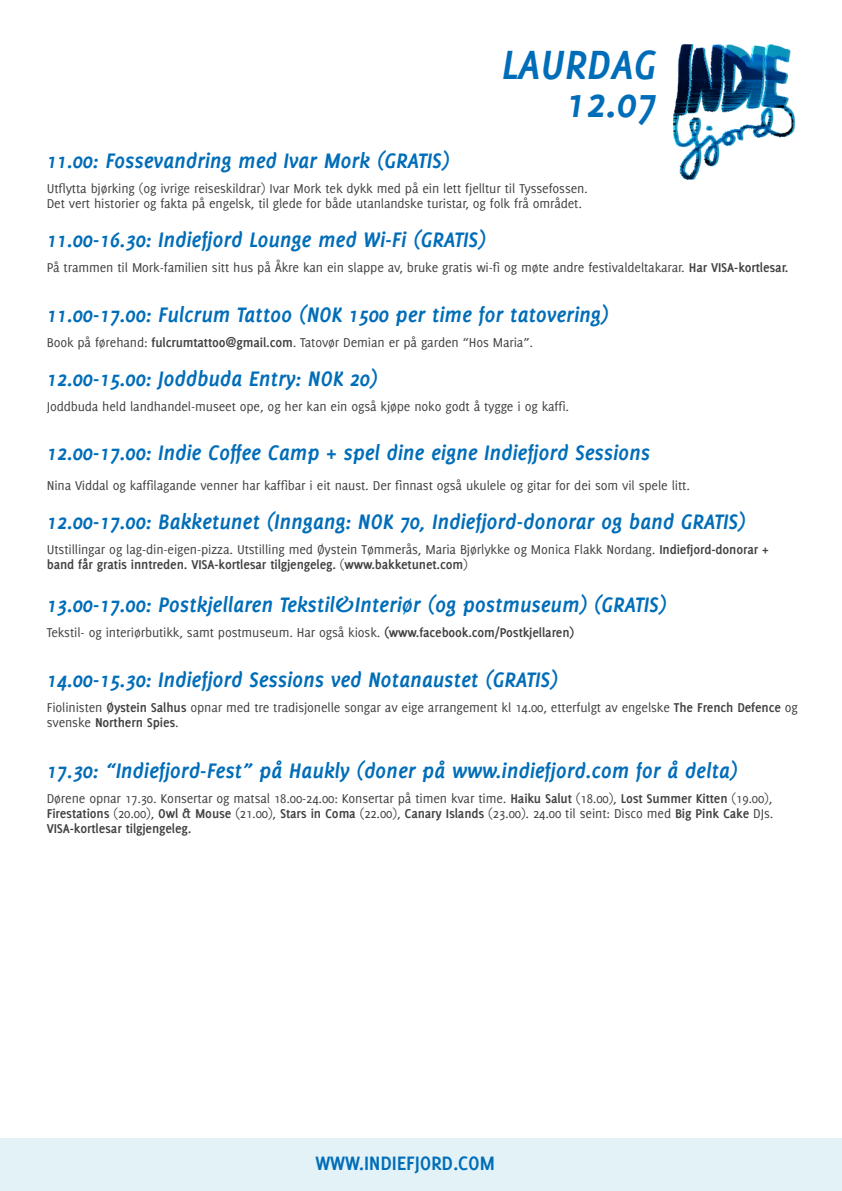
<style>
.page{position:relative;width:842px;height:1191px;background:#fff}
.page>*{position:absolute;margin:0;border:0;box-sizing:border-box;transform-origin:0 0}
.t1{font:italic 700 44.7px/38.3px "Delicious";letter-spacing:-.005em;color:#006db8;text-align:right}
.t2{font:italic 700 23px "Delicious";letter-spacing:-.01em;color:#006db8}
.t3{font:700 21.3px "Delicious";letter-spacing:-.01em;color:#006db8}
.t4{font:14px/15px "Delicious";letter-spacing:-.01em;color:#414042}
.s1{font-weight:700}
</style>
<div class="page">
<img style="left:673px;top:44px;width:123px;height:137px">
<div style="left:0;top:1138px;width:842px;height:53px;background:#e2f2f7"></div>
<h1 class="t1" style="left:501px;top:45px;width:157px">LAURDAG<br>12.07</h1>
<h2 class="t2" style="left:47px;top:147px;width:404px">11.00: Fossevandring med Ivar Mork (GRATIS)</h2>
<p class="t4" style="left:47px;top:181px;width:543px">Utflytta bjørking (og ivrige reiseskildrar) Ivar Mork tek dykk med på ein lett fjelltur til Tyssefossen.<br>Det vert historier og fakta på engelsk, til glede for både utanlandske turistar, og folk frå området.</p>
<h2 class="t2" style="left:47px;top:227px;width:441px">11.00-16.30: Indiefjord Lounge med Wi-Fi (GRATIS)</h2>
<p class="t4" style="left:47px;top:260px;width:743px">På trammen til Mork-familien sitt hus på Åkre kan ein slappe av, bruke gratis wi-fi og møte andre festivaldeltakarar. <span class="s1">Har VISA-kortlesar.</span></p>
<h2 class="t2" style="left:47px;top:301px;width:563px">11.00-17.00: Fulcrum Tattoo (NOK 1500 per time for tatovering)</h2>
<p class="t4" style="left:47px;top:334px;width:488px">Book på førehand: <span class="s1">fulcrumtattoo@gmail.com</span>. Tatovør Demian er på garden “Hos Maria”.</p>
<h2 class="t2" style="left:47px;top:365px;width:332px">12.00-15.00: Joddbuda Entry: NOK 20)</h2>
<p class="t4" style="left:47px;top:398px;width:524px">Joddbuda held landhandel-museet ope, og her kan ein også kjøpe noko godt å tygge i og kaffi.</p>
<h2 class="t2" style="left:47px;top:439px;width:605px">12.00-17.00: Indie Coffee Camp + spel dine eigne Indiefjord Sessions</h2>
<p class="t4" style="left:47px;top:478px;width:645px">Nina Viddal og kaffilagande venner har kaffibar i eit naust. Der finnast også ukulele og gitar for dei som vil spele litt.</p>
<h2 class="t2" style="left:47px;top:509px;width:700px">12.00-17.00: Bakketunet (Inngang: NOK 70, Indiefjord-donorar og band GRATIS)</h2>
<p class="t4" style="left:47px;top:542px;width:723px">Utstillingar og lag-din-eigen-pizza. Utstilling med Øystein Tømmerås, Maria Bjørlykke og Monica Flakk Nordang. <span class="s1">Indiefjord-donorar + band får gratis inntreden. VISA-kortlesar tilgjengeleg.</span> (<span class="s1">www.bakketunet.com</span>)</p>
<h2 class="t2" style="left:47px;top:592px;width:621px">13.00-17.00: Postkjellaren Tekstil&amp;Interiør (og postmuseum) (GRATIS)</h2>
<p class="t4" style="left:47px;top:625px;width:529px">Tekstil- og interiørbutikk, samt postmuseum. Har også kiosk. <span class="s1">(www.facebook.com/Postkjellaren)</span></p>
<h2 class="t2" style="left:47px;top:666px;width:513px">14.00-15.30: Indiefjord Sessions ved Notanaustet (GRATIS)</h2>
<p class="t4" style="left:47px;top:699px;width:753px">Fiolinisten <span class="s1">Øystein Salhus</span> opnar med tre tradisjonelle songar av eige arrangement kl 14.00, etterfulgt av engelske <span class="s1">The French Defence</span> og svenske <span class="s1">Northern Spies</span>.</p>
<h2 class="t2" style="left:47px;top:757px;width:692px">17.30: “Indiefjord-Fest” på Haukly (doner på www.indiefjord.com for å delta)</h2>
<p class="t4" style="left:47px;top:790px;width:728px;text-align:justify">Dørene opnar 17.30. Konsertar og matsal 18.00-24.00: Konsertar på timen kvar time. <span class="s1">Haiku Salut</span> (18.00), <span class="s1">Lost Summer Kitten</span> (19.00), <span class="s1">Firestations</span> (20.00), <span class="s1">Owl &amp; Mouse</span> (21.00), <span class="s1">Stars in Coma</span> (22.00), <span class="s1">Canary Islands</span> (23.00). 24.00 til seint: Disco med <span class="s1">Big Pink Cake</span> DJs.<br><span class="s1">VISA-kortlesar tilgjengeleg.</span></p>
<h3 class="t3" style="left:315px;top:1150px;width:181px">WWW.INDIEFJORD.COM</h3>
</div>
